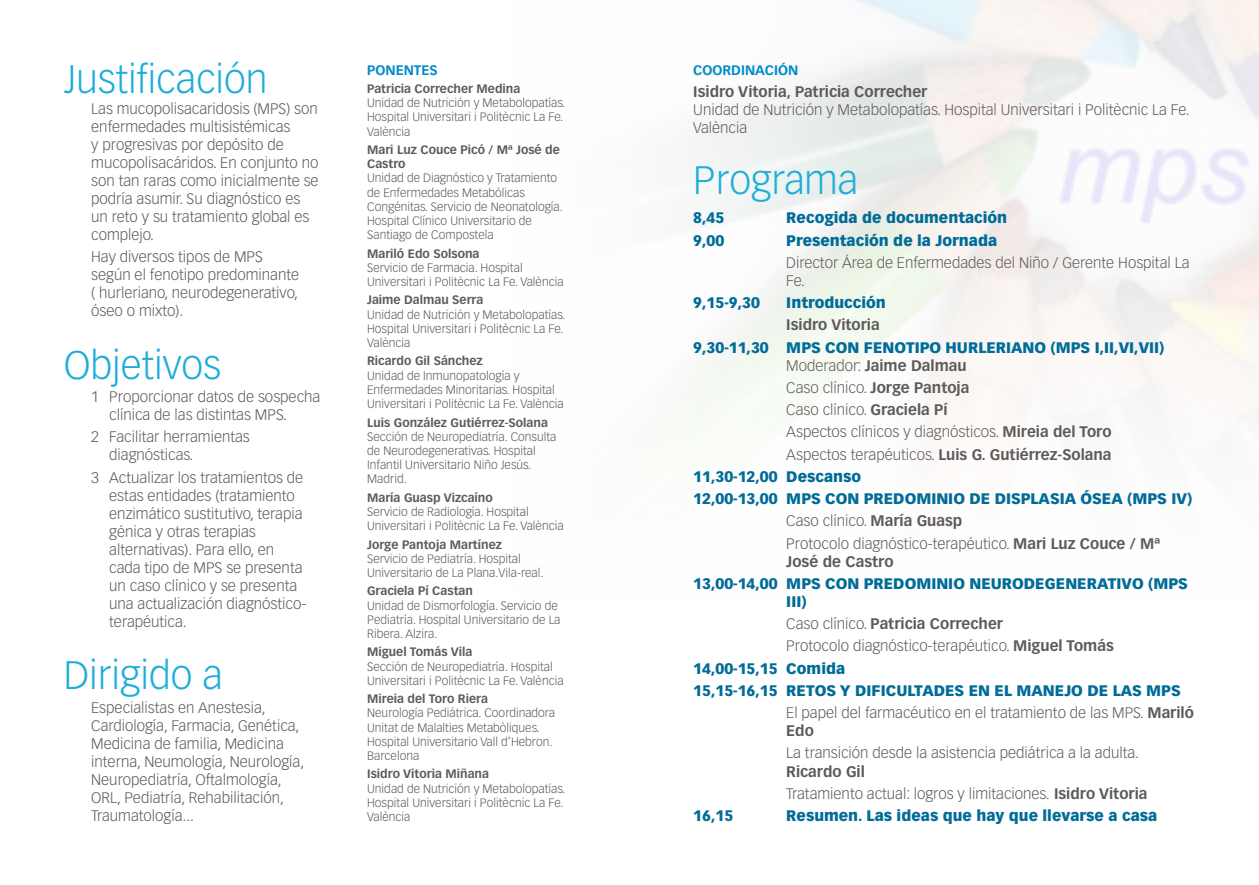
<style>
.page{position:relative;width:1259px;height:885px;background:#fff}
.page>*{position:absolute;margin:0;border:0;box-sizing:border-box;transform-origin:0 0}
.t1{font:300 39px "Vectora LH";color:#1eadd9}
.t2{font:300 15px/18px "Vectora LH";color:#5e5a59}
.t3{font:900 15px/18px "Vectora LH";color:#006c98}
.t4{font:700 15px "Vectora LH";color:#5e5a59}
.t5{font:700 13.5px "Vectora LH";color:#008ac9}
.t6{font:300 12px/14.2px "Vectora LH";color:#5e5a59}
.t7{font:700 12px/14.2px "Vectora LH";color:#5e5a59}
.s1{font-weight:300;color:#5e5a59}
.s2{font-weight:700;color:#5e5a59}
.s3{font-weight:700}
.s4{font-weight:300}
</style>
<div class="page">
<h1 class="t1" style="left:64px;top:57px;width:205px">Justificación</h1>
<p class="t2" style="left:91px;top:100px;width:229px">Las mucopolisacaridosis (MPS) son enfermedades multisistémicas<br>y progresivas por depósito de mucopolisacáridos. En conjunto no son tan raras como inicialmente se podría asumir. Su diagnóstico es un reto y su tratamiento global es complejo.</p>
<p class="t2" style="left:91px;top:248px;width:209px">Hay diversos tipos de MPS según el fenotipo predominante ( hurleriano, neurodegenerativo, óseo o mixto).</p>
<h1 class="t1" style="left:64px;top:342px;width:159px">Objetivos</h1>
<p class="t2" style="left:109px;top:388px;width:212px;text-indent:-18px">1 Proporcionar datos de sospecha clínica de las distintas MPS.</p>
<p class="t2" style="left:109px;top:428px;width:142px;text-indent:-18px">2 Facilitar herramientas diagnósticas.</p>
<p class="t2" style="left:109px;top:468px;width:199px;text-indent:-18px">3 Actualizar los tratamientos de estas entidades (tratamiento enzimático sustitutivo, terapia génica y otras terapias alternativas). Para ello, en cada tipo de MPS se presenta un caso clínico y se presenta una actualización diagnóstico&shy;terapéutica.</p>
<h1 class="t1" style="left:64px;top:652px;width:160px">Dirigido a</h1>
<p class="t2" style="left:91px;top:699px;width:214px">Especialistas en Anestesia,<br>Cardiología, Farmacia, Genética,<br>Medicina de familia, Medicina interna, Neumología, Neurología,<br>Neuropediatría, Oftalmología,<br>ORL, Pediatría, Rehabilitación,<br>Traumatología...</p>
<p class="t5" style="left:367px;top:62px;width:72px">PONENTES</p>
<p class="t7" style="left:367px;top:82px;width:155px">Patricia Correcher Medina</p>
<p class="t6" style="left:367px;top:96px;width:200px">Unidad de Nutrición y Metabolopatías.<br>Hospital Universitari i Politècnic La Fe.<br>València</p>
<p class="t7" style="left:367px;top:143px;width:194px">Mari Luz Couce Picó / Mª José de<br>Castro</p>
<p class="t6" style="left:367px;top:171px;width:197px">Unidad de Diagnóstico y Tratamiento de Enfermedades Metabólicas Congénitas. Servicio de Neonatología.<br>Hospital Clínico Universitario de Santiago de Compostela</p>
<p class="t7" style="left:367px;top:246px;width:114px">Mariló Edo Solsona</p>
<p class="t6" style="left:367px;top:260px;width:198px">Servicio de Farmacia. Hospital<br>Universitari i Politècnic La Fe. València</p>
<p class="t7" style="left:367px;top:293px;width:118px">Jaime Dalmau Serra</p>
<p class="t6" style="left:367px;top:307px;width:200px">Unidad de Nutrición y Metabolopatías.<br>Hospital Universitari i Politècnic La Fe.<br>València</p>
<p class="t7" style="left:367px;top:354px;width:117px">Ricardo Gil Sánchez</p>
<p class="t6" style="left:367px;top:368px;width:198px">Unidad de Inmunopatología y<br>Enfermedades Minoritarias. Hospital<br>Universitari i Politècnic La Fe. València</p>
<p class="t7" style="left:367px;top:415px;width:182px">Luis González Gutiérrez-Solana</p>
<p class="t6" style="left:367px;top:429px;width:191px">Sección de Neuropediatría. Consulta de Neurodegenerativas. Hospital<br>Infantil Universitario Niño Jesús.<br>Madrid.</p>
<p class="t7" style="left:367px;top:490px;width:127px">María Guasp Vizcaíno</p>
<p class="t6" style="left:367px;top:504px;width:198px">Servicio de Radiología. Hospital<br>Universitari i Politècnic La Fe. València</p>
<p class="t7" style="left:367px;top:537px;width:136px">Jorge Pantoja Martínez</p>
<p class="t6" style="left:367px;top:551px;width:178px">Servicio de Pediatría. Hospital<br>Universitario de La Plana.Vila-real.</p>
<p class="t7" style="left:367px;top:584px;width:107px">Graciela Pí Castan</p>
<p class="t6" style="left:367px;top:598px;width:195px">Unidad de Dismorfología. Servicio de<br>Pediatría. Hospital Universitario de La<br>Ribera. Alzira.</p>
<p class="t7" style="left:367px;top:645px;width:107px">Miguel Tomás Vila</p>
<p class="t6" style="left:367px;top:659px;width:198px">Sección de Neuropediatría. Hospital<br>Universitari i Politècnic La Fe. València</p>
<p class="t7" style="left:367px;top:691px;width:122px">Mireia del Toro Riera</p>
<p class="t6" style="left:367px;top:706px;width:189px">Neurología Pediátrica. Coordinadora<br>Unitat de Malalties Metabòliques.<br>Hospital Universitario Vall d’Hebron.<br>Barcelona</p>
<p class="t7" style="left:367px;top:767px;width:123px">Isidro Vitoria Miñana</p>
<p class="t6" style="left:367px;top:781px;width:200px">Unidad de Nutrición y Metabolopatías.<br>Hospital Universitari i Politècnic La Fe.<br>València</p>
<p class="t5" style="left:693px;top:62px;width:107px">COORDINACIÓN</p>
<p class="t4" style="left:693px;top:82px;width:236px">Isidro Vitoria, Patricia Correcher</p>
<p class="t2" style="left:693px;top:101px;width:498px">Unidad de Nutrición y Metabolopatías. Hospital Universitari i Politècnic La Fe.<br>València</p>
<h1 class="t1" style="left:693px;top:157px;width:166px">Programa</h1>
<p class="t3" style="left:693px;top:209px;width:33px">8,45</p>
<p class="t3" style="left:786px;top:209px;width:222px">Recogida de documentación</p>
<p class="t3" style="left:693px;top:231px;width:33px">9,00</p>
<p class="t3" style="left:786px;top:231px;width:212px">Presentación de la Jornada</p>
<p class="t2" style="left:786px;top:253px;width:404px">Director Área de Enfermedades del Niño / Gerente Hospital La<br>Fe.</p>
<p class="t3" style="left:693px;top:293px;width:68px">9,15-9,30</p>
<p class="t3" style="left:786px;top:293px;width:101px">Introducción</p>
<p class="t4" style="left:786px;top:316px;width:95px">Isidro Vitoria</p>
<p class="t3" style="left:786px;top:338px;width:380px;text-indent:-93px">9,30-11,30 MPS CON FENOTIPO HURLERIANO (MPS I,II,VI,VII)<br><span class="s1">Moderador:</span> <span class="s2">Jaime Dalmau</span></p>
<p class="t2" style="left:786px;top:378px;width:185px">Caso clínico. <span class="s3">Jorge Pantoja</span></p>
<p class="t2" style="left:786px;top:401px;width:163px">Caso clínico. <span class="s3">Graciela Pí</span></p>
<p class="t2" style="left:786px;top:423px;width:327px">Aspectos clínicos y diagnósticos. <span class="s3">Mireia del Toro</span></p>
<p class="t4" style="left:786px;top:445px;width:327px"><span class="s4">Aspectos terapéuticos.</span> Luis G. Gutiérrez-Solana</p>
<p class="t3" style="left:693px;top:467px;width:170px">11,30-12,00 Descanso</p>
<p class="t3" style="left:693px;top:489px;width:500px">12,00-13,00 MPS CON PREDOMINIO DE DISPLASIA ÓSEA (MPS IV)</p>
<p class="t2" style="left:786px;top:512px;width:177px">Caso clínico. <span class="s3">María Guasp</span></p>
<p class="t2" style="left:786px;top:534px;width:375px">Protocolo diagnóstico-terapéutico. <span class="s3">Mari Luz Couce / Mª</span></p>
<p class="t4" style="left:786px;top:552px;width:109px">José de Castro</p>
<p class="t3" style="left:786px;top:574px;width:403px;text-indent:-93px">13,00-14,00 MPS CON PREDOMINIO NEURODEGENERATIVO (MPS<br>III)</p>
<p class="t4" style="left:786px;top:614px;width:218px"><span class="s4">Caso clínico.</span> Patricia Correcher</p>
<p class="t2" style="left:786px;top:637px;width:329px">Protocolo diagnóstico-terapéutico. <span class="s3">Miguel Tomás</span></p>
<p class="t3" style="left:693px;top:659px;width:153px">14,00-15,15 Comida</p>
<p class="t3" style="left:693px;top:681px;width:489px">15,15-16,15 RETOS Y DIFICULTADES EN EL MANEJO DE LAS MPS</p>
<p class="t2" style="left:786px;top:704px;width:409px">El papel del farmacéutico en el tratamiento de las MPS. <span class="s3">Mariló</span></p>
<p class="t4" style="left:786px;top:721px;width:29px">Edo</p>
<p class="t2" style="left:786px;top:744px;width:354px">La transición desde la asistencia pediátrica a la adulta.</p>
<p class="t2" style="left:786px;top:760px;width:363px;line-height:22.2px"><span class="s3">Ricardo Gil<br></span>Tratamiento actual: logros y limitaciones. <span class="s3">Isidro Vitoria</span></p>
<p class="t3" style="left:693px;top:806px;width:41px">16,15</p>
<p class="t3" style="left:786px;top:806px;width:372px">Resumen. Las ideas que hay que llevarse a casa</p>
</div>
